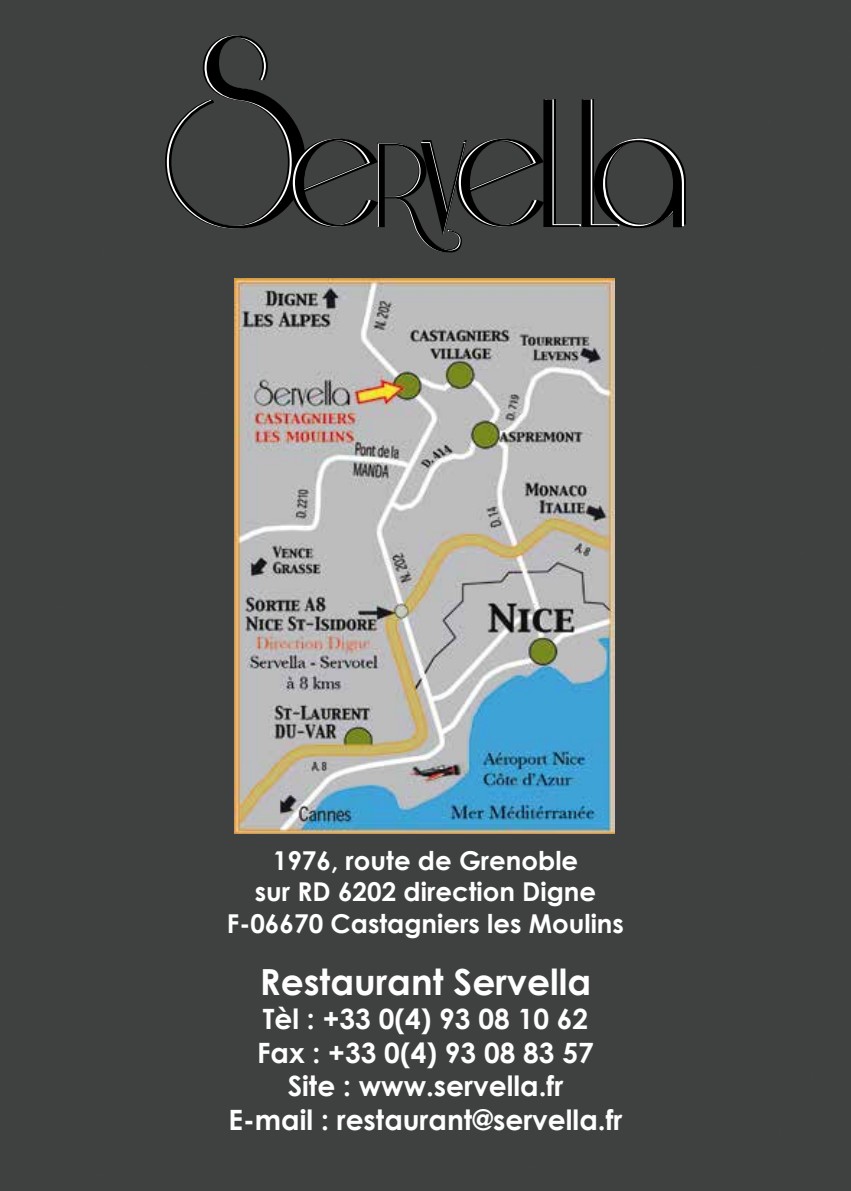
<style>
.page{position:relative;width:851px;height:1191px;background:#fff}
.page>*{position:absolute;margin:0;border:0;box-sizing:border-box;transform-origin:0 0}
.t1{font:700 36px "Century Gothic";color:#fefefe}
.t2{font:700 28px/33.6px "Century Gothic";color:#fefefe;text-align:center}
.t3{font:700 26px/31.2px "Century Gothic";color:#fff;text-align:center}
</style>
<div class="page">
<div style="left:0;top:0;width:850px;height:1191px;background:#3f4040"></div>
<svg style="left:165px;top:35px;width:520px;height:217px;background:#3b3c3c"></svg>
<img style="left:235px;top:278px;width:379px;height:555px">
<p class="t3" style="left:227px;top:844px;width:398px">1976, route de Grenoble<br>sur RD 6202 direction Digne<br>F-06670 Castagniers les Moulins</p>
<p class="t1" style="left:260px;top:955px;width:333px">Restaurant Servella</p>
<p class="t2" style="left:228px;top:1000px;width:395px">Tèl : +33 0(4) 93 08 10 62<br>Fax : +33 0(4) 93 08 83 57<br>Site : www.servella.fr<br>E-mail : restaurant@servella.fr</p>
</div>
